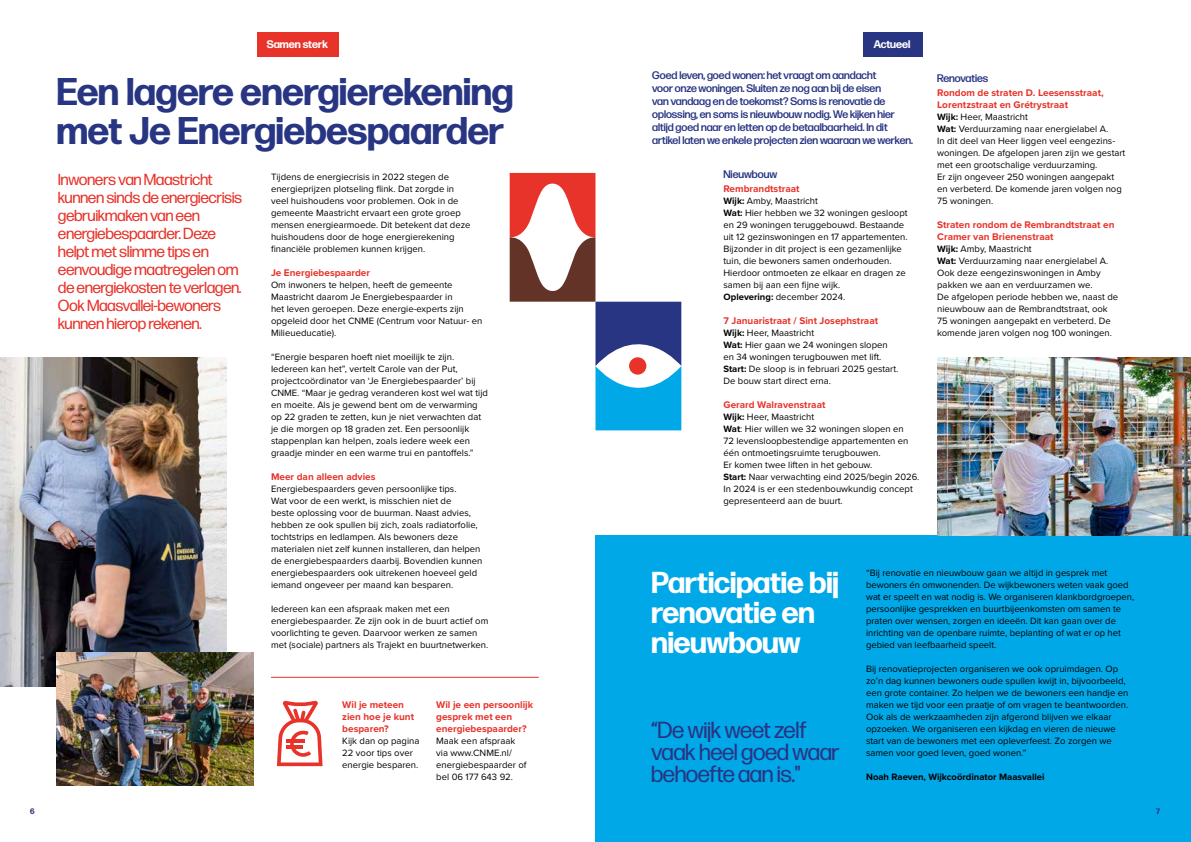
<style>
.page{position:relative;width:1191px;height:842px;background:#fff}
.page>*{position:absolute;margin:0;border:0;box-sizing:border-box;transform-origin:0 0}
.t1{font:700 38.6px/38.1px "Forma DJR Display";color:#283583}
.t2{font:700 30.3px/29.9px "Forma DJR Display";color:#fff}
.t3{font:23.2px/22px "Forma DJR Banner";letter-spacing:.01em;color:#283583}
.t4{font:16px/18px "Forma DJR Banner";letter-spacing:.01em;color:#e7332a}
.t5{font:500 11px/12.9px "Forma DJR Display";color:#283583}
.t6{font:700 11px "Forma DJR Display";color:#fff}
.t7{font:700 10px/12px "Proxima Nova";color:#e7332a}
.t8{font:9.5px/12px "Proxima Nova";color:#000}
.t9{font:700 9.5px "Proxima Nova";color:#000}
.t10{font:700 8px "Forma DJR Banner";color:#283583}
.s1{font-weight:700}
</style>
<div class="page">
<div style="left:595px;top:535px;width:596px;height:307px;background:#00a8e7"></div>
<div style="left:863px;top:33px;width:59px;height:24px;background:#283583"></div>
<img style="left:937px;top:358px;width:254px;height:177px">
<img style="left:0;top:357px;width:226px;height:329px">
<div style="left:257px;top:33px;width:82px;height:24px;background:#e7332a"></div>
<img style="left:57px;top:652px;width:196px;height:133px">
<hr style="left:271px;top:677px;width:268px;height:1px;background:#e7332a">
<svg style="left:277px;top:701px;width:45px;height:65px"></svg>
<hr style="left:286px;top:739px;width:19px;height:4px;background:#e7332a">
<hr style="left:286px;top:745px;width:17px;height:3px;background:#e7332a">
<svg style="left:510px;top:173px;width:171px;height:257px"></svg>
<div style="left:629px;top:357px;width:17px;height:18px;background:#e7332a;border-radius:50%"></div>
<p class="t6" style="left:267px;top:37px;width:63px">Samen sterk</p>
<h1 class="t1" style="left:57px;top:72px;width:458px">Een lagere energierekening met Je Energiebespaarder</h1>
<h3 class="t4" style="left:58px;top:170px;width:185px">Inwoners van Maastricht kunnen sinds de energiecrisis gebruikmaken van een energiebespaarder. Deze helpt met slimme tips en eenvoudige maatregelen om de energiekosten te verlagen.<br>Ook Maasvallei-bewoners kunnen hierop rekenen.</h3>
<p class="t8" style="left:271px;top:170px;width:201px">Tijdens de energiecrisis in 2022 stegen de energieprijzen plotseling flink. Dat zorgde in veel huishoudens voor problemen. Ook in de gemeente Maastricht ervaart een grote groep mensen energiearmoede. Dit betekent dat deze huishoudens door de hoge energierekening financiële problemen kunnen krijgen.</p>
<p class="t7" style="left:271px;top:266px;width:101px">Je Energiebespaarder</p>
<p class="t8" style="left:271px;top:278px;width:213px">Om inwoners te helpen, heeft de gemeente Maastricht daarom Je Energiebespaarder in<br>het leven geroepen. Deze energie-experts zijn opgeleid door het CNME (Centrum voor Natuur- en Milieueducatie).</p>
<p class="t8" style="left:271px;top:350px;width:218px">“Energie besparen hoeft niet moeilijk te zijn.<br>Iedereen kan het”, vertelt Carole van der Put, projectcoördinator van ‘Je Energiebespaarder’ bij CNME. “Maar je gedrag veranderen kost wel wat tijd en moeite. Als je gewend bent om de verwarming op 22 graden te zetten, kun je niet verwachten dat je die morgen op 18 graden zet. Een persoonlijk stappenplan kan helpen, zoals iedere week een graadje minder en een warme trui en pantoffels.”</p>
<p class="t7" style="left:271px;top:470px;width:106px">Meer dan alleen advies</p>
<p class="t8" style="left:271px;top:482px;width:213px">Energiebespaarders geven persoonlijke tips.<br>Wat voor de een werkt, is misschien niet de<br>beste oplossing voor de buurman. Naast advies, hebben ze ook spullen bij zich, zoals radiatorfolie, tochtstrips en ledlampen. Als bewoners deze materialen niet zelf kunnen installeren, dan helpen de energiebespaarders daarbij. Bovendien kunnen energiebespaarders ook uitrekenen hoeveel geld iemand ongeveer per maand kan besparen.</p>
<p class="t8" style="left:271px;top:602px;width:219px">Iedereen kan een afspraak maken met een energiebespaarder. Ze zijn ook in de buurt actief om voorlichting te geven. Daarvoor werken ze samen met (sociale) partners als Trajekt en buurtnetwerken.</p>
<p class="t7" style="left:342px;top:698px;width:73px">Wil je meteen zien hoe je kunt besparen?</p>
<p class="t8" style="left:342px;top:734px;width:79px">Kijk dan op pagina<br>22 voor tips over energie besparen.</p>
<p class="t7" style="left:436px;top:698px;width:98px">Wil je een persoonlijk gesprek met een energiebespaarder?</p>
<p class="t8" style="left:436px;top:734px;width:92px">Maak een afspraak via www.CNME.nl/ energiebespaarder of bel 06 177 643 92.</p>
<p class="t6" style="left:873px;top:37px;width:38px">Actueel</p>
<p class="t5" style="left:652px;top:69px;width:262px">Goed leven, goed wonen: het vraagt om aandacht<br>voor onze woningen. Sluiten ze nog aan bij de eisen<br>van vandaag en de toekomst? Soms is renovatie de oplossing, en soms is nieuwbouw nodig. We kijken hier altijd goed naar en letten op de betaalbaarheid. In dit artikel laten we enkele projecten zien waaraan we werken.</p>
<p class="t5" style="left:723px;top:168px;width:55px">Nieuwbouw</p>
<p class="t7" style="left:723px;top:182px;width:78px">Rembrandtstraat</p>
<p class="t8" style="left:723px;top:194px;width:186px"><span class="s1">Wijk:</span> Amby, Maastricht<br><span class="s1">Wat:</span> Hier hebben we 32 woningen gesloopt en 29 woningen teruggebouwd. Bestaande uit 12 gezinswoningen en 17 appartementen.<br>Bijzonder in dit project is een gezamenlijke tuin, die bewoners samen onderhouden.<br>Hierdoor ontmoeten ze elkaar en dragen ze samen bij aan een fijne wijk.<br><span class="s1">Oplevering:</span> december 2024.</p>
<p class="t7" style="left:723px;top:314px;width:156px">7 Januaristraat / Sint Josephstraat</p>
<p class="t8" style="left:723px;top:326px;width:176px"><span class="s1">Wijk:</span> Heer, Maastricht<br><span class="s1">Wat:</span> Hier gaan we 24 woningen slopen en 34 woningen terugbouwen met lift.<br><span class="s1">Start:</span> De sloop is in februari 2025 gestart.<br>De bouw start direct erna.</p>
<p class="t7" style="left:723px;top:398px;width:103px">Gerard Walravenstraat</p>
<p class="t8" style="left:723px;top:410px;width:197px"><span class="s1">Wijk:</span> Heer, Maastricht<br><span class="s1">Wat</span>: Hier willen we 32 woningen slopen en<br>72 levensloopbestendige appartementen en één ontmoetingsruimte terugbouwen.<br>Er komen twee liften in het gebouw.<br><span class="s1">Start:</span> Naar verwachting eind 2025/begin 2026.<br>In 2024 is er een stedenbouwkundig concept gepresenteerd aan de buurt.</p>
<p class="t5" style="left:937px;top:72px;width:53px">Renovaties</p>
<p class="t7" style="left:937px;top:86px;width:168px">Rondom de straten D. Leesensstraat,<br>Lorentzstraat en Grétrystraat</p>
<p class="t8" style="left:937px;top:110px;width:190px"><span class="s1">Wijk:</span> Heer, Maastricht<br><span class="s1">Wat:</span> Verduurzaming naar energielabel A.<br>In dit deel van Heer liggen veel eengezins&shy;woningen. De afgelopen jaren zijn we gestart met een grootschalige verduurzaming.<br>Er zijn ongeveer 250 woningen aangepakt en verbeterd. De komende jaren volgen nog 75 woningen.</p>
<p class="t7" style="left:937px;top:218px;width:179px">Straten rondom de Rembrandtstraat en<br>Cramer van Brienenstraat</p>
<p class="t8" style="left:937px;top:242px;width:182px"><span class="s1">Wijk:</span> Amby, Maastricht<br><span class="s1">Wat:</span> Verduurzaming naar energielabel A.<br>Ook deze eengezinswoningen in Amby pakken we aan en verduurzamen we.<br>De afgelopen periode hebben we, naast de nieuwbouw aan de Rembrandtstraat, ook 75 woningen aangepakt en verbeterd. De komende jaren volgen nog 100 woningen.</p>
<h2 class="t2" style="left:651px;top:567px;width:189px">Participatie bij renovatie en nieuwbouw</h2>
<h3 class="t3" style="left:651px;top:718px;width:189px">“De wijk weet zelf vaak heel goed waar behoefte aan is."</h3>
<p class="t8" style="left:866px;top:566px;width:270px">“Bij renovatie en nieuwbouw gaan we altijd in gesprek met bewoners én omwonenden. De wijkbewoners weten vaak goed wat er speelt en wat nodig is. We organiseren klankbordgroepen, persoonlijke gesprekken en buurtbijeenkomsten om samen te praten over wensen, zorgen en ideeën. Dit kan gaan over de inrichting van de openbare ruimte, beplanting of wat er op het gebied van leefbaarheid speelt.</p>
<p class="t8" style="left:866px;top:662px;width:264px">Bij renovatieprojecten organiseren we ook opruimdagen. Op zo’n dag kunnen bewoners oude spullen kwijt in, bijvoorbeeld, een grote container. Zo helpen we de bewoners een handje en maken we tijd voor een praatje of om vragen te beantwoorden.<br>Ook als de werkzaamheden zijn afgerond blijven we elkaar opzoeken. We organiseren een kijkdag en vieren de nieuwe start van de bewoners met een opleverfeest. Zo zorgen we samen voor goed leven, goed wonen.”</p>
<p class="t9" style="left:866px;top:770px;width:180px">Noah Raeven, Wijkcoördinator Maasvallei</p>
<p class="t10" style="left:30px;top:806px;width:6px">6</p>
<p class="t10" style="left:1156px;top:806px;width:5px">7</p>
</div>
